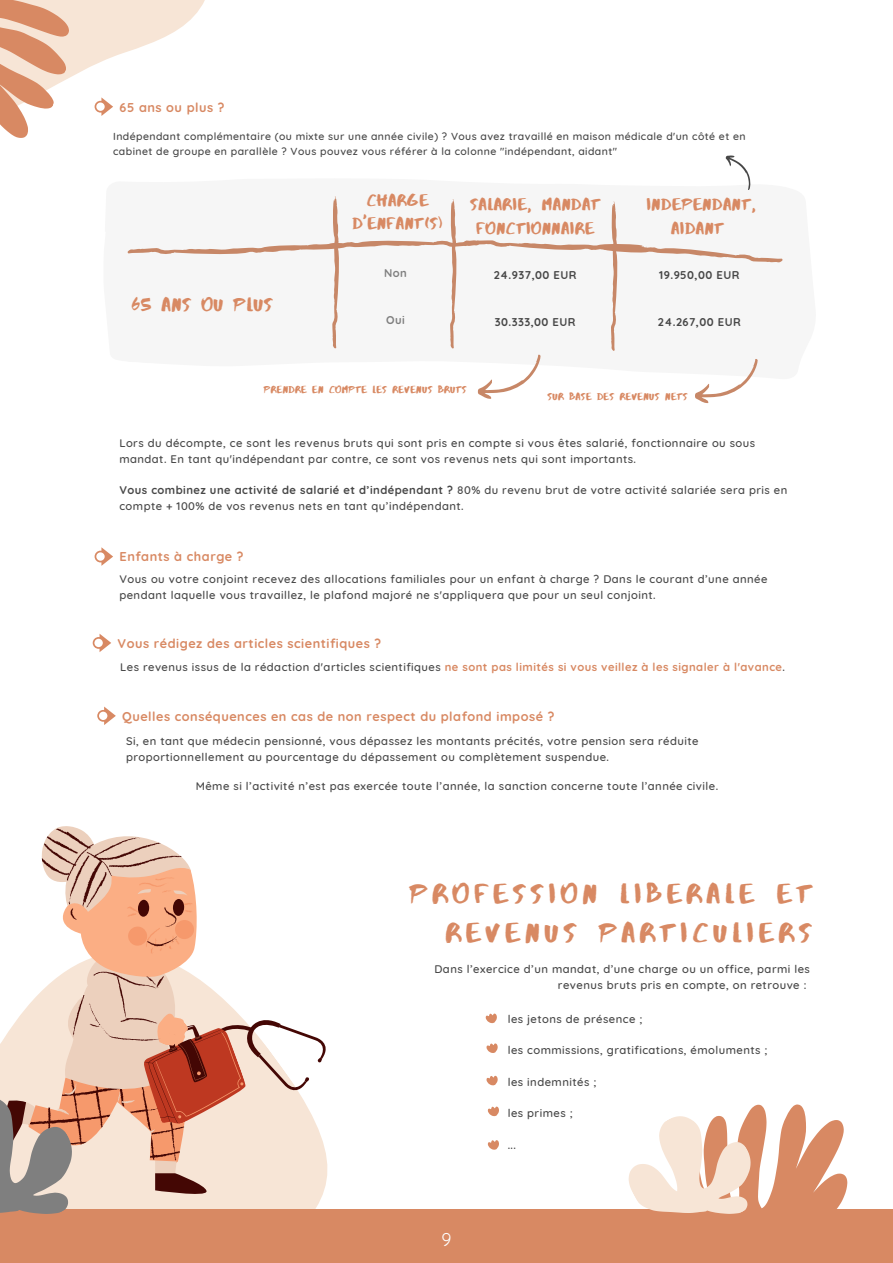
<style>
.page{position:relative;width:893px;height:1263px;background:#fff}
.page>*{position:absolute;margin:0;border:0;box-sizing:border-box;transform-origin:0 0}
.t1{font:28.2px/39.4px "Abys";letter-spacing:.18em;color:#d88963;text-align:right}
.t2{font:19.5px "Abys";letter-spacing:.04em;color:#d88963}
.t3{font:18px "Quicksand";color:#feffff}
.t4{font:17.25px/23.6px "Abys";letter-spacing:.04em;color:#d88963;text-align:center}
.t5{font:700 12.75px "Quicksand";letter-spacing:.04em;color:#d88963}
.t6{font:500 11.25px/15.8px "Quicksand";letter-spacing:.04em;color:#474747}
.t7{font:700 11.25px "Quicksand";letter-spacing:.04em;color:#474747}
.t8{font:700 11.25px "Quicksand";letter-spacing:.04em;color:#7f7f7f}
.t9{font:500 10.5px/14.6px "Quicksand";letter-spacing:.04em;color:#474747}
.t10{font:10.5px "Abys";letter-spacing:.04em;color:#d88963}
.s1{font-weight:700}
.s2{font-weight:700;color:#d88963}
</style>
<div class="page">
<div style="left:0;top:1209px;width:893px;height:54px;background:#d88963"></div>
<svg style="left:41px;top:828px;width:148px;height:38px;fill:#ecd0bd"></svg>
<svg style="left:0;top:866px;width:328px;height:348px"></svg>
<svg style="left:97px;top:706px;width:19px;height:19px"></svg>
<svg style="left:93px;top:634px;width:18px;height:18px"></svg>
<svg style="left:95px;top:547px;width:18px;height:19px"></svg>
<svg style="left:628px;top:1104px;width:219px;height:110px"></svg>
<svg style="left:0;top:0;width:783px;height:404px"></svg>
<svg style="left:486px;top:1013px;width:11px;height:10px"></svg>
<svg style="left:486px;top:1043px;width:12px;height:10px"></svg>
<svg style="left:486px;top:1076px;width:12px;height:9px"></svg>
<svg style="left:488px;top:1106px;width:11px;height:10px"></svg>
<svg style="left:488px;top:1140px;width:11px;height:10px"></svg>
<p class="t5" style="left:120px;top:99px;width:106px">65 ans ou plus ?</p>
<p class="t9" style="left:113px;top:129px;width:634px">Indépendant complémentaire (ou mixte sur une année civile) ? Vous avez travaillé en maison médicale d'un côté et en cabinet de groupe en parallèle ? Vous pouvez vous référer à la colonne "indépendant, aidant"</p>
<h2 class="t2" style="left:131px;top:292px;width:143px">65 ANS OU PLUS</h2>
<h3 class="t4" style="left:352px;top:188px;width:92px">CHARGE<br>D'ENFANT(S)</h3>
<h3 class="t4" style="left:470px;top:192px;width:131px">SALARIE, MANDAT<br>FONCTIONNAIRE</h3>
<h3 class="t4" style="left:646px;top:192px;width:112px">INDEPENDANT,<br>AIDANT</h3>
<p class="t8" style="left:384px;top:265px;width:24px">Non</p>
<p class="t8" style="left:386px;top:312px;width:20px">Oui</p>
<p class="t7" style="left:494px;top:267px;width:84px">24.937,00 EUR</p>
<p class="t7" style="left:495px;top:315px;width:82px">30.333,00 EUR</p>
<p class="t7" style="left:659px;top:267px;width:82px">19.950,00 EUR</p>
<p class="t7" style="left:658px;top:315px;width:84px">24.267,00 EUR</p>
<p class="t10" style="left:264px;top:383px;width:204px">PRENDRE EN COMPTE LES REVENUS BRUTS</p>
<p class="t10" style="left:547px;top:389px;width:142px">SUR BASE DES REVENUS NETS</p>
<p class="t6" style="left:119px;top:435px;width:637px">Lors du décompte, ce sont les revenus bruts qui sont pris en compte si vous êtes salarié, fonctionnaire ou sous mandat. En tant qu'indépendant par contre, ce sont vos revenus nets qui sont importants.</p>
<p class="t6" style="left:119px;top:482px;width:669px"><span class="s1">Vous combinez une activité de salarié et d’indépendant ?</span> 80% du revenu brut de votre activité salariée sera pris en compte + 100% de vos revenus nets en tant qu’indépendant.</p>
<p class="t5" style="left:120px;top:549px;width:126px">Enfants à charge ?</p>
<p class="t6" style="left:119px;top:571px;width:649px">Vous ou votre conjoint recevez des allocations familiales pour un enfant à charge ? Dans le courant d’une année pendant laquelle vous travaillez, le plafond majoré ne s'appliquera que pour un seul conjoint.</p>
<p class="t5" style="left:118px;top:635px;width:265px">Vous rédigez des articles scientifiques ?</p>
<p class="t6" style="left:120px;top:659px;width:666px">Les revenus issus de la rédaction d'articles scientifiques <span class="s2">ne sont pas limités si vous veillez à les signaler à l'avance</span>.</p>
<p class="t5" style="left:122px;top:708px;width:434px">Quelles conséquences en cas de non respect du plafond imposé ?</p>
<p class="t6" style="left:126px;top:733px;width:574px">Si, en tant que médecin pensionné, vous dépassez les montants précités, votre pension sera réduite proportionnellement au pourcentage du dépassement ou complètement suspendue.</p>
<p class="t6" style="left:196px;top:777px;width:524px">Même si l’activité n’est pas exercée toute l’année, la sanction concerne toute l’année civile.</p>
<h1 class="t1" style="left:410px;top:873px;width:403px">PROFESSION LIBERALE ET<br>REVENUS PARTICULIERS</h1>
<p class="t6" style="left:558px;top:961px;width:253px;text-indent:-123px">Dans l’exercice d’un mandat, d’une charge ou un office, parmi les revenus bruts pris en compte, on retrouve :</p>
<p class="t6" style="left:508px;top:1010px;width:136px">les jetons de présence ;</p>
<p class="t6" style="left:508px;top:1042px;width:261px">les commissions, gratifications, émoluments ;</p>
<p class="t6" style="left:508px;top:1073px;width:90px">les indemnités ;</p>
<p class="t6" style="left:508px;top:1105px;width:66px">les primes ;</p>
<p class="t6" style="left:508px;top:1136px;width:10px">...</p>
<h3 class="t3" style="left:441px;top:1228px;width:11px">9</h3>
</div>
